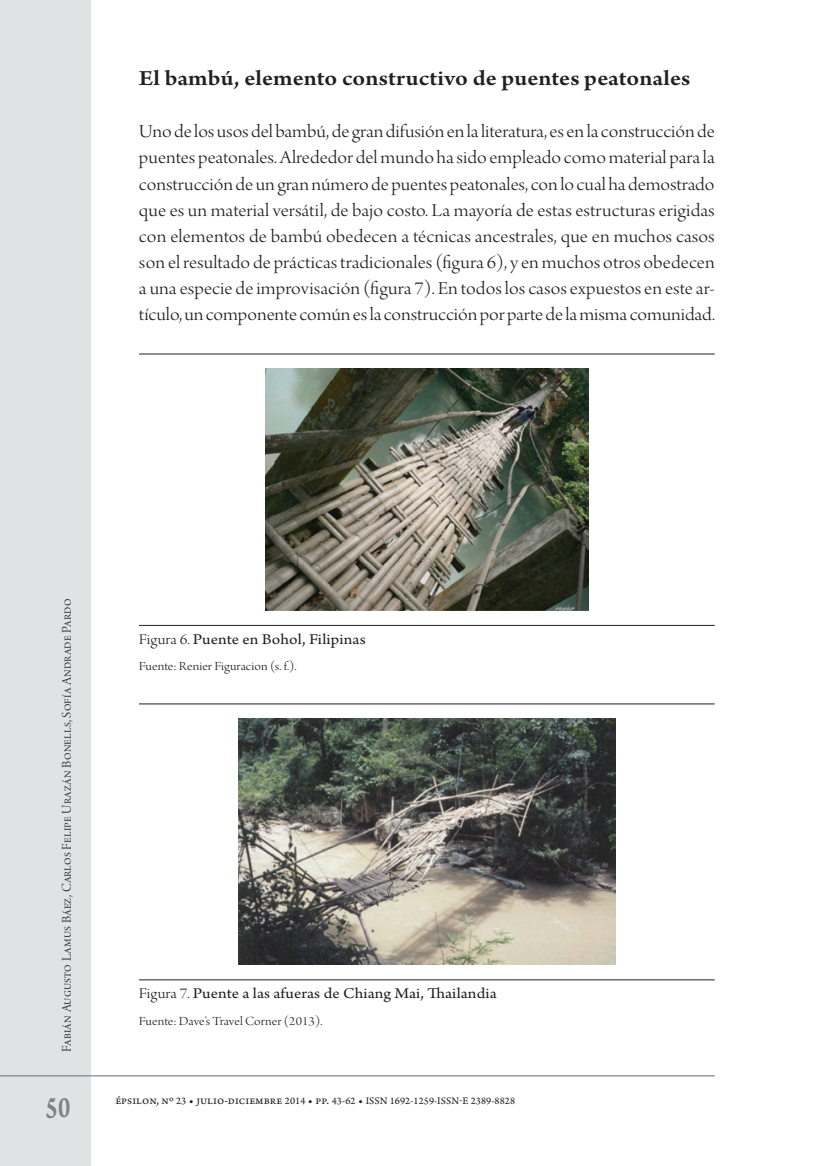
<style>
.page{position:relative;width:819px;height:1166px;background:#fff}
.page>*{position:absolute;margin:0;border:0;box-sizing:border-box;transform-origin:0 0}
.t1{font:31.5px "Arno Pro Smbd Caption";color:#808285;scale:.75 1}
.t2{font:600 22.75px "Arno Pro";letter-spacing:.005em;color:#231f20;scale:1.1 1}
.t3{font:19.25px/26.1px "Arno Pro Light Display";letter-spacing:.005em;color:#231f20;text-align:justify;scale:1.1 1}
.t4{font:15.75px "Arno Pro";letter-spacing:.005em;color:#231f20;scale:1.1 1}
.t5{font:14px "Arno Pro Light Display";letter-spacing:.015em;color:#231f20}
.t6{font:13.12px "Arno Pro Light Display";letter-spacing:.005em;color:#231f20;scale:1.1 1}
.t7{font:10.5px "Arno Pro Sm Text";letter-spacing:.01em;color:#231f20}
.s1{font-family:"Arno Pro Light Display"}
.s2{font-size:12.25px}
</style>
<div class="page">
<div style="left:0;top:0;width:91px;height:1166px;background:#e1e2e4"></div>
<hr style="left:0;top:1075px;width:714px;height:1px;background:#6c6d70">
<hr style="left:139px;top:353px;width:575px;height:1px;background:#231f20">
<hr style="left:139px;top:625px;width:575px;height:1px;background:#231f20">
<img style="left:265px;top:369px;width:323px;height:241px">
<hr style="left:139px;top:703px;width:575px;height:1px;background:#231f20">
<hr style="left:139px;top:979px;width:575px;height:1px;background:#231f20">
<img style="left:238px;top:719px;width:377px;height:246px">
<p class="t2" style="left:139px;top:65px;width:503px">El bambú, elemento constructivo de puentes peatonales</p>
<p class="t3" style="left:139px;top:120px;width:525px">Uno de los usos del bambú, de gran difusión en la literatura, es en la construcción de puentes peatonales. Alrededor del mundo ha sido empleado como material para la construcción de un gran número de puentes peatonales, con lo cual ha demostrado que es un material versátil, de bajo costo. La mayoría de estas estructuras erigidas con elementos de bambú obedecen a técnicas ancestrales, que en muchos casos son el resultado de prácticas tradicionales (figura 6), y en muchos otros obedecen a una especie de improvisación (figura 7). En todos los casos expuestos en este ar&shy;tículo, un componente común es la construcción por parte de la misma comunidad.</p>
<p class="t5" style="left:59px;top:1052px;width:454px;rotate:-90deg">Fabián Augusto Lamus Báez, Carlos Felipe Urazán Bonells, Sofía Andrade Pardo</p>
<h1 class="t1" style="left:46px;top:1088px;width:34px">50</h1>
<p class="t4" style="left:139px;top:630px;width:207px"><span class="s1">Figura 6.</span> Puente en Bohol, Filipinas</p>
<p class="t6" style="left:139px;top:659px;width:145px">Fuente: Renier Figuracion (s. f.).</p>
<p class="t4" style="left:139px;top:984px;width:327px"><span class="s1">Figura 7.</span> Puente a las afueras de Chiang Mai, Thailandia</p>
<p class="t6" style="left:139px;top:1014px;width:168px">Fuente: Dave’s Travel Corner (2013).</p>
<p class="t7" style="left:115px;top:1094px;width:401px"><span class="s2">épsilon, nº</span> 23 <span class="s2">• julio-diciembre</span> 2014 <span class="s2">• pp.</span> 43-62 <span class="s2">•</span> ISSN 1692-1259-IssN-e 2389-8828</p>
</div>
